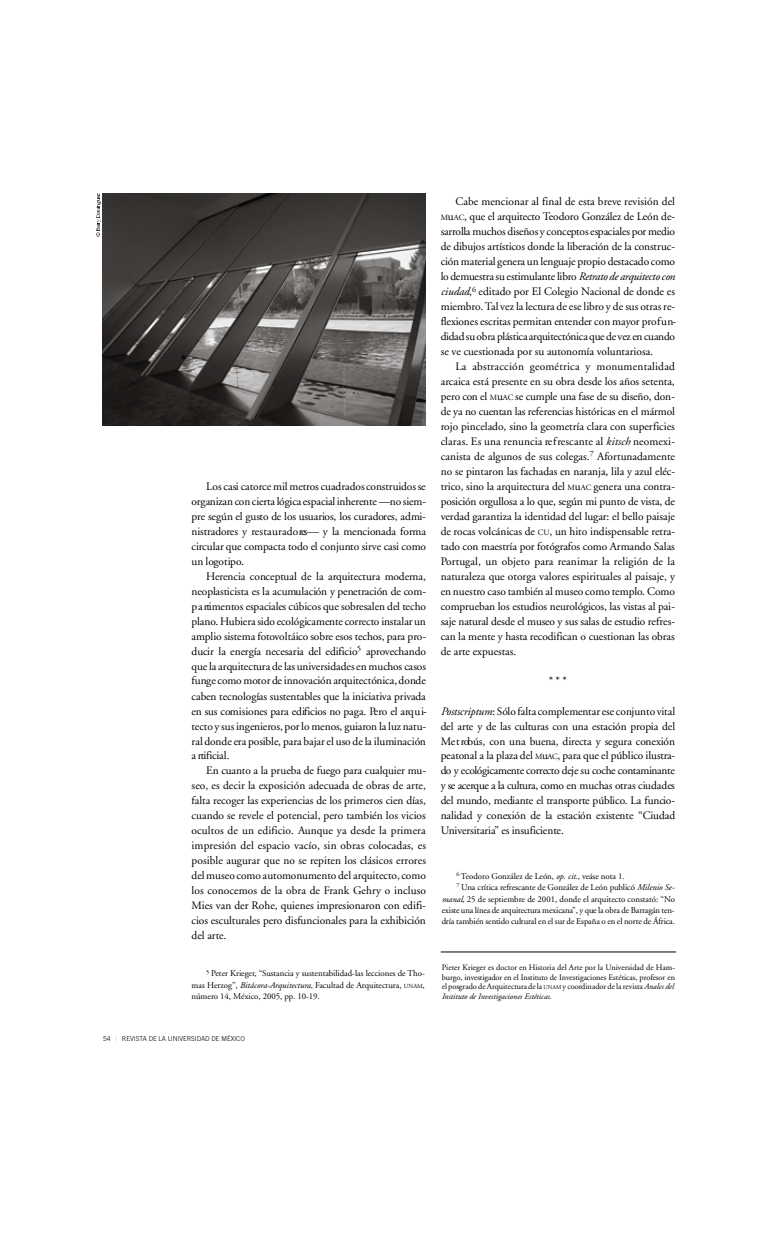
<style>
.page{position:relative;width:780px;height:1241px;background:#fff}
.page>*{position:absolute;margin:0;border:0;box-sizing:border-box;transform-origin:0 0}
.t1{font:11.38px/15px "Adobe Garamond";letter-spacing:-.005em;color:#000;text-align:justify}
.t2{font:8.88px/11.5px "Adobe Garamond";letter-spacing:-.005em;color:#000;text-align:justify}
.t3{font:8.25px/10px "Adobe Garamond";color:#000}
.t4{font:300 6.75px "Trade Gothic";letter-spacing:-.01em;color:#000}
.s1{font-style:italic}
.s2{font-size:6.12px}
.s3{font-weight:400;color:#bfbfbf}
.s4{font-size:8px}
.s5{font-size:5.75px}
</style>
<div class="page">
<hr style="left:440px;top:951px;width:236px;height:1px;background:#000">
<img style="left:102px;top:193px;width:324px;height:233px">
<svg style="left:96px;top:193px;width:5px;height:43px"></svg>
<p class="t1" style="left:191px;top:479px;width:236px;text-indent:15px">Los casi catorce mil metros cuadradosconstruidosse organizan concierta lógica espacial inherente —no siem&shy;p re según el gusto de los usuarios, los curadores, admi&shy;n istra d o res y re sta u r a d o res— y la mencionada forma c ircular que compacta todo el conjunto sirve casi como un logotipo.</p>
<p class="t1" style="left:191px;top:569px;width:237px;text-indent:15px">He rencia conceptual de la arquitectura moderna, neoplasticista es la acumulación y penetración de com&shy;p a rtimentos espaciales cúbicos que sobresalen del techo p la n o. Hubiera sido ecológicamente correcto instalar un amplio sistema fotovoltáico sobre esos techos, para pro&shy;ducir la energía necesaria del edificio<sup>5</sup> a p rove c h a n d o que la arquitectura delas universidadesenmuchos casos funge como motor de innovación arquitectónica, donde caben tecnologías sustentables que la iniciativa priva d a en sus comisiones para edificios no paga. Pe ro el arq u i&shy;tecto y susingenieros, por lo menos, guiaron la luz natu&shy;ral donde era posible, para bajar el uso de la iluminación a rtificial.</p>
<p class="t1" style="left:191px;top:764px;width:236px;text-indent:15px">En cuanto a la prueba de fuego para cualquier mu&shy;seo, es decir la exposición adecuada de obras de arte, falta recoger las experiencias de los primeros cien días, cuando se revele el potencial, pero también los vicios ocultos de un edificio. Aunque ya desde la primera impresión del espacio vacío, sin obras colocadas, es posible augurar que no se repiten los clásicos errores del museo como automonumento del arquitecto, como los conocemos de la obra de Frank Gehry o incluso Mies van der Rohe, quienes impresionaron con edifi&shy;cios esculturales pero disfuncionales para la exhibición del arte.</p>
<p class="t2" style="left:191px;top:968px;width:235px;text-indent:15px"><sup>5</sup> Peter Krieger, “Sustancia y sustentabilidad-las lecciones de Tho&shy;mas Herzog”, <span class="s1">Bitácora-Arquitectura</span>, Facultad de Arquitectura, <span class="s2">UNAM</span>, número 14, México, 2005, pp. 10-19.</p>
<p class="t4" style="left:103px;top:1035px;width:143px">54 <span class="s3">|</span> REVISTA DE LA UNIVERSIDAD DE MÉXICO</p>
<p class="t1" style="left:440px;top:195px;width:237px;text-indent:15px">Cabe mencionar al final de esta breve revisión del <span class="s4">M</span>u<span class="s4">AC</span>, que el arquitecto Teodoro González de León de&shy;sa rrolla muchos diseños y conceptosespaciales por medio de dibujos artísticos donde la liberación de la construc&shy;ciónmaterial genera un lenguaje propio destacado como lo demuestra su estimulante libro <span class="s1">Retrato de arquitecto con ciudad</span>,<sup>6</sup> editado por El Colegio Nacional de donde es m ie m b ro.Tal vez la lectura de ese libro y de sus otras re&shy;flexiones escritas permitan entender con mayor pro f u n&shy;didadsuobra plástica arquitectónicaque de vezencuando se ve cuestionada por su autonomía voluntariosa.</p>
<p class="t1" style="left:440px;top:360px;width:236px;text-indent:15px">La abstracción geométrica y monumentalidad arcaica está presente en su obra desde los años setenta, pero con el <span class="s4">M</span>u<span class="s4">AC</span> se cumple una fase de su diseño, don&shy;de ya no cuentan las referencias históricas en el mármol rojo pincelado, sino la geometría clara con superficies claras. Es una renuncia re f rescante al <span class="s1">k itsch</span> n e o m e x i&shy;canista de algunos de sus colegas.<sup>7</sup> Afortunadamente no se pintaron las fachadas en naranja, lila y azul eléc&shy;trico, sino la arquitectura del <span class="s4">M</span>u<span class="s4">AC</span> genera una contra&shy;posición orgullosa a lo que, según mi punto de vista, de verdad garantiza la identidad del lugar: el bello paisaje de rocas volcánicas de <span class="s4">CU</span>, un hito indispensable retra&shy;tado con maestría por fotógrafos como Armando Salas Portugal, un objeto para reanimar la religión de la naturaleza que otorga valores espirituales al paisaje, y en nuestro caso también al museo como templo. Como comprueban los estudios neurológicos, las vistas al pai&shy;saje natural desde el museo y sus salas de estudio refres&shy;can la mente y hasta recodifican o cuestionan las obras de arte expuestas.</p>
<p class="t1" style="left:549px;top:674px;width:19px">* **</p>
<p class="t1" style="left:440px;top:704px;width:236px"><span class="s1">Po stscrip tu m</span>: Sólo falta complementar ese conjunto vital del arte y de las culturas con una estación propia del Me t robús, con una buena, directa y segura conexión peatonal a la plaza del <span class="s4">M</span>u<span class="s4">AC</span>, para que el público ilustra&shy;do y ecológicamente correcto deje su coche co n ta m in a n te y se acerque a la cultura, como en muchas otras ciudades del mundo, mediante el transporte público. La funcio&shy;nalidad y conexión de la estación existente “Ciudad Un ive rsita ria” es insuficiente.</p>
<p class="t2" style="left:456px;top:870px;width:170px"><sup>6</sup> Teodoro González de León, <span class="s1">op. cit.</span>, veáse nota 1.</p>
<p class="t2" style="left:456px;top:882px;width:220px"><sup>7</sup> Una crítica refrescante de González de León publicó <span class="s1">Milenio Se-</span></p>
<p class="t2" style="left:441px;top:893px;width:235px"><span class="s1">manal</span>, 25 de septiembre de 2001, donde el arquitecto constató: “No</p>
<p class="t2" style="left:441px;top:905px;width:234px">existe una línea de arquitectura mexicana”, y que la obra de Barragán ten-</p>
<p class="t2" style="left:441px;top:916px;width:235px">dría también sentido cultural en el sur de España o en el norte de África.</p>
<p class="t3" style="left:441px;top:962px;width:235px">Pieter Krieger es doctor en Historia del Arte por la Universidad de Ham&shy;burgo, investigador en el Instituto de Investigaciones Estéticas, profesor e n el posgrado de Arquitectura de la <span class="s5">U N A M</span> y coordinador de la revista <span class="s1">An a les del Instituto de Investigaciones Estéticas.</span></p>
</div>
